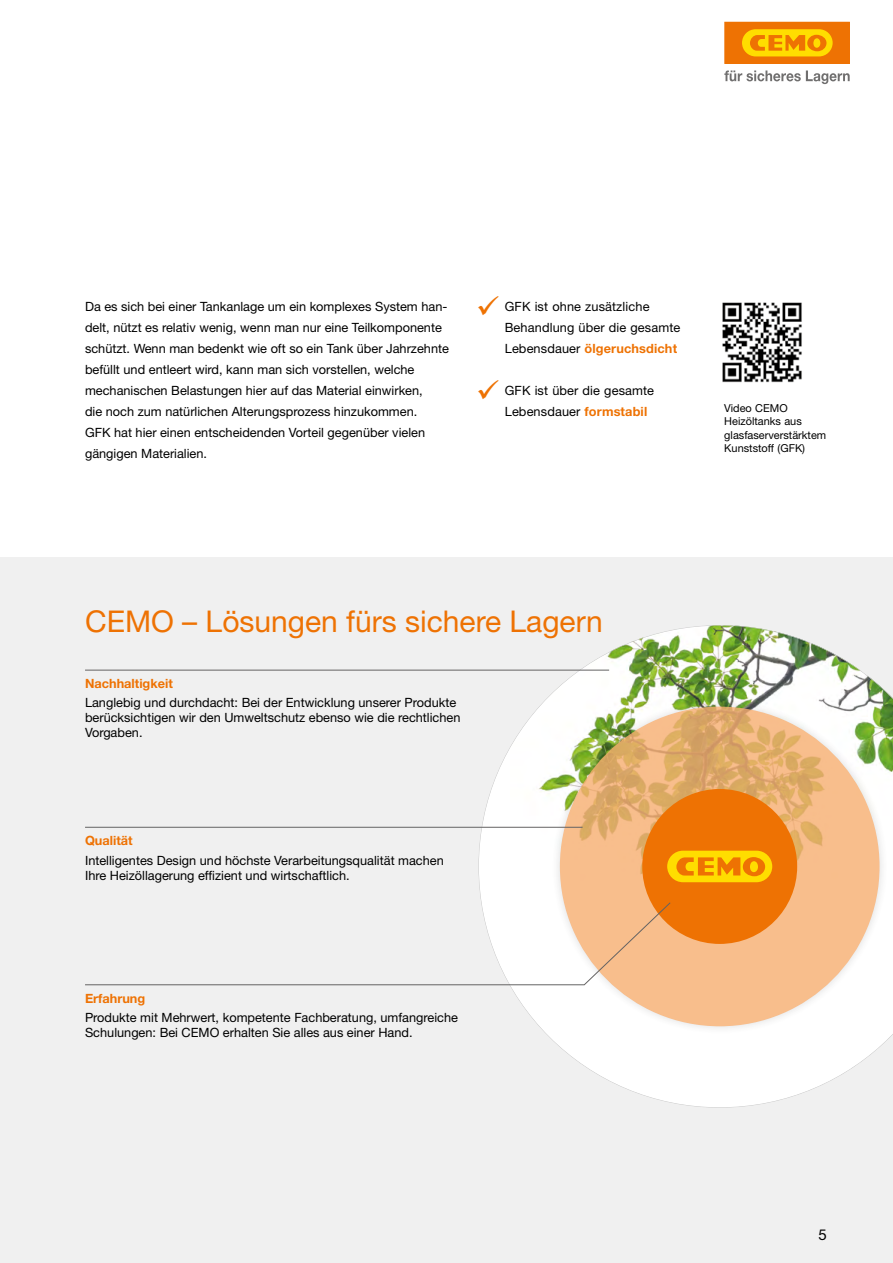
<style>
.page{position:relative;width:893px;height:1263px;background:#fff}
.page>*{position:absolute;margin:0;border:0;box-sizing:border-box;transform-origin:0 0}
.t1{font:30px "Helvetica Neue LT Pro";color:#ee7203}
.t2{font:15px "Helvetica Neue LT Pro";color:#000}
.t3{font:12.75px/21px "Helvetica Neue LT Pro";color:#000}
.t4{font:700 12.75px "Helvetica Neue LT Pro";color:#ee7203}
.t5{font:10.95px/13.5px "Helvetica Neue LT Pro";color:#000}
.s1{font-weight:700;color:#ee7203}
</style>
<div class="page">
<div style="left:0;top:558px;width:893px;height:705px;background:#f0f0f0"></div>
<svg style="left:478px;top:625px;width:415px;height:483px"></svg>
<div style="left:550px;top:696px;width:339px;height:340px;background:#000;opacity:.17"></div>
<svg style="left:560px;top:707px;width:319px;height:319px;background:#efb780"></svg>
<div style="left:642px;top:789px;width:155px;height:155px;background:#ee7203;border-radius:50%"></div>
<hr style="left:85px;top:670px;width:524px;height:1px;background:#646363">
<hr style="left:85px;top:827px;width:498px;height:1px;background:#646363">
<svg style="left:85px;top:902px;width:586px;height:83px"></svg>
<img style="left:722px;top:302px;width:80px;height:81px">
<div style="left:666px;top:850px;width:107px;height:33px;background:#fd0;border-radius:17px"></div>
<div style="left:665px;top:849px;width:109px;height:35px;border:2px solid #ee7203;border-radius:17px"></div>
<svg style="left:676px;top:857px;width:89px;height:19px"></svg>
<div style="left:725px;top:22px;width:124px;height:41px;background:#ee7203"></div>
<div style="left:724px;top:22px;width:126px;height:42px;border:1px solid #ee7203"></div>
<div style="left:741px;top:28px;width:92px;height:29px;background:#fd0;border-radius:14px"></div>
<div style="left:740px;top:28px;width:94px;height:30px;border:2px solid #ee7203;border-radius:14px"></div>
<svg style="left:750px;top:35px;width:76px;height:16px"></svg>
<svg style="left:724px;top:70px;width:126px;height:14px"></svg>
<p class="t3" style="left:85px;top:296px;width:365px">Da es sich bei einer Tankanlage um ein komplexes System han&shy;delt, nützt es relativ wenig, wenn man nur eine Teilkomponente schützt. Wenn man bedenkt wie oft so ein Tank über Jahrzehnte befüllt und entleert wird, kann man sich vorstellen, welche mechanischen Belastungen hier auf das Material einwirken,<br>die noch zum natürlichen Alterungsprozess hinzukommen.<br>GFK hat hier einen entscheidenden Vorteil gegenüber vielen gängigen Materialien.</p>
<p class="t3" style="left:505px;top:296px;width:177px">GFK ist ohne zusätzliche<br>Behandlung über die gesamte<br>Lebensdauer <span class="s1">ölgeruchsdicht</span></p>
<p class="t3" style="left:505px;top:380px;width:151px">GFK ist über die gesamte<br>Lebensdauer <span class="s1">formstabil</span></p>
<p class="t5" style="left:724px;top:401px;width:103px">Video CEMO<br>Heizöltanks aus glasfaserverstärktem<br>Kunststoff (GFK)</p>
<h1 class="t1" style="left:85px;top:603px;width:519px">CEMO – Lösungen fürs sichere Lagern</h1>
<p class="t4" style="left:85px;top:676px;width:89px">Nachhaltigkeit</p>
<p class="t3" style="left:85px;top:695px;width:377px;line-height:15px">Langlebig und durchdacht: Bei der Entwicklung unserer Produkte berücksichtigen wir den Umweltschutz ebenso wie die rechtlichen<br>Vorgaben.</p>
<p class="t4" style="left:85px;top:833px;width:49px">Qualität</p>
<p class="t3" style="left:85px;top:852px;width:360px;line-height:15px">Intelligentes Design und höchste Verarbeitungsqualität machen<br>Ihre Heizöllagerung effizient und wirtschaftlich.</p>
<p class="t4" style="left:85px;top:990px;width:62px">Erfahrung</p>
<p class="t3" style="left:85px;top:1010px;width:374px;line-height:15px">Produkte mit Mehrwert, kompetente Fachberatung, umfangreiche<br>Schulungen: Bei CEMO erhalten Sie alles aus einer Hand.</p>
<p class="t2" style="left:819px;top:1225px;width:10px">5</p>
</div>
